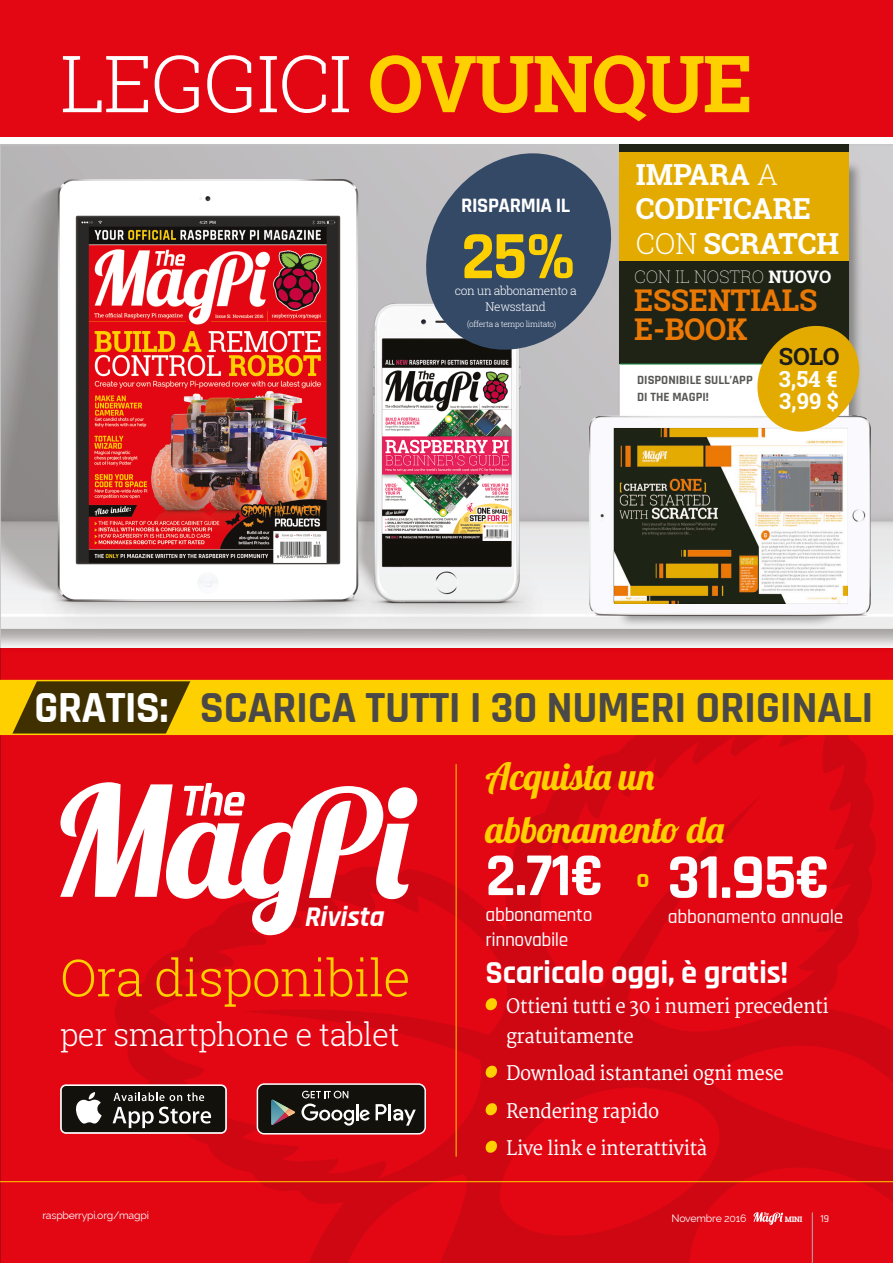
<style>
.page{position:relative;width:893px;height:1263px;background:#fff}
.page>*{position:absolute;margin:0;border:0;box-sizing:border-box;transform-origin:0 0}
.t1{font:300 78.9px "Roboto Slab";letter-spacing:-.025em;color:#fff}
.t2{font:700 68.4px "Rajdhani";color:#ffd000}
.t3{font:700 64.5px "Rajdhani";color:#fff}
.t4{font:700 61.5px "Rajdhani";color:#fff}
.t5{font:300 51.3px "Roboto Slab";letter-spacing:-.02em;color:#ffd000}
.t6{font:700 45px "Rajdhani";letter-spacing:-.01em;color:#4b4947}
.t7{font:37.5px/52.9px "Lobster 1.4";letter-spacing:-.01em;color:#ffd000}
.t8{font:700 32.4px "Rajdhani";letter-spacing:-.01em;color:#fff}
.t9{font:300 31.65px "Roboto Slab";letter-spacing:-.02em;color:#fff}
.t10{font:700 30px/28.5px "Roboto Slab";letter-spacing:-.01em;color:#ea7804}
.t11{font:700 28.95px/34.8px "Roboto Slab";color:#fff}
.t12{font:italic 700 28.8px "Rajdhani";color:#fff}
.t13{font:700 25.65px "Rajdhani";color:#ffd000}
.t14{font:700 23.7px "Roboto Slab";color:#1d1d1b}
.t15{font:700 22.2px/21.8px "Roboto Slab";color:#fff}
.t16{font:700 20.7px "Rajdhani";letter-spacing:-.02em;color:#fff}
.t17{font:19.5px/37.5px "Merriweather";letter-spacing:-.025em;color:#fff;scale:.95 1}
.t18{font:500 19.5px/25.5px "Rajdhani";letter-spacing:-.02em;color:#fff}
.t19{font:100 17.25px "Roboto Slab";color:#fff}
.t20{font:700 12.75px/16.5px "Rajdhani";color:#575756}
.t21{font:300 12px/15.9px "Roboto Slab";letter-spacing:-.03em;color:#fff;text-align:center}
.t22{font:10.5px "Raleway";letter-spacing:-.02em;color:#fff}
.t23{font:500 10.5px "Rajdhani";color:#fff}
.t24{font:300 8.1px "Roboto Slab";letter-spacing:-.03em;color:#fff}
.t25{font:700 7.65px "Roboto Slab";color:#fff}
.s1{font-weight:700;color:#ffd000}
.s2{font-weight:300}
.s3{font-weight:700}
.s4{color:#fff}
</style>
<div class="page">
<img style="left:0;top:145px;width:893px;height:503px">
<div style="left:0;top:648px;width:893px;height:615px;background:#e30613"></div>
<svg style="left:107px;top:735px;width:786px;height:528px"></svg>
<div style="left:0;top:0;width:893px;height:136px;background:#e30613"></div>
<hr style="left:0;top:1181px;width:893px;height:1px;background:#ffd000">
<svg style="left:485px;top:997px;width:13px;height:14px"></svg>
<svg style="left:485px;top:1065px;width:13px;height:14px"></svg>
<svg style="left:485px;top:1102px;width:13px;height:14px"></svg>
<svg style="left:485px;top:1140px;width:13px;height:14px"></svg>
<svg style="left:60px;top:1084px;width:167px;height:50px"></svg>
<div style="left:61px;top:1085px;width:165px;height:48px;background:#12110c;border-radius:5px"></div>
<div style="left:61px;top:1085px;width:165px;height:48px;border:1px solid #fff;border-radius:5px"></div>
<svg style="left:76px;top:1092px;width:26px;height:32px"></svg>
<svg style="left:113px;top:1092px;width:98px;height:36px"></svg>
<svg style="left:60px;top:782px;width:359px;height:153px"></svg>
<hr style="left:456px;top:764px;width:1px;height:393px;background:#ffd000">
<svg style="left:0;top:680px;width:893px;height:55px;background:#dfb500"></svg>
<svg style="left:414px;top:144px;width:209px;height:220px;background:#636f82"></svg>
<div style="left:617px;top:160px;width:246px;height:468px;background:#1d1d1b;opacity:.4"></div>
<div style="left:620px;top:145px;width:229px;height:219px;background:#1f2316"></div>
<img style="left:573px;top:374px;width:318px;height:259px">
<div style="left:613px;top:427px;width:235px;height:177px;background:#1d1d1b;opacity:.35"></div>
<div style="left:620px;top:152px;width:229px;height:109px;background:#e3ab00"></div>
<hr style="left:620px;top:364px;width:214px;height:1px;background:#2e9b56">
<svg style="left:751px;top:318px;width:115px;height:121px"></svg>
<div style="left:257px;top:1084px;width:168px;height:50px;background:#12110c;border-radius:7px"></div>
<div style="left:257px;top:1083px;width:169px;height:51px;border:2px solid #fff;border-radius:7px"></div>
<hr style="left:388px;top:1104px;width:3px;height:16px;background:#fff">
<svg style="left:376px;top:1104px;width:11px;height:16px"></svg>
<svg style="left:393px;top:1108px;width:23px;height:17px"></svg>
<svg style="left:301px;top:1091px;width:69px;height:34px"></svg>
<svg style="left:271px;top:1100px;width:24px;height:25px"></svg>
<hr style="left:812px;top:1213px;width:1px;height:50px;background:#b3b2b2">
<svg style="left:753px;top:1212px;width:30px;height:13px"></svg>
<h1 class="t1" style="left:60px;top:29px;width:694px">LEGGICI <span class="s1">OVUNQUE</span></h1>
<p class="t16" style="left:461px;top:193px;width:110px">RISPARMIA IL</p>
<h2 class="t2" style="left:461px;top:215px;width:116px">25%</h2>
<p class="t21" style="left:455px;top:283px;width:124px">con un abbonamento a<br>Newsstand</p>
<p class="t24" style="left:467px;top:318px;width:91px">(offerta a tempo limitato)</p>
<h3 class="t11" style="left:636px;top:156px;width:205px">IMPARA <span class="s2">A<br></span>CODIFICARE<br><span class="s2">CON</span> SCRATCH</h3>
<p class="t19" style="left:634px;top:265px;width:199px">CON IL NOSTRO <span class="s3">NUOVO</span></p>
<h3 class="t10" style="left:634px;top:286px;width:185px">ESSENTIALS<br>E-BOOK</h3>
<p class="t20" style="left:637px;top:372px;width:117px">DISPONIBILE SULL’APP<br>DI THE MAGPI!</p>
<p class="t14" style="left:779px;top:340px;width:62px">SOLO</p>
<p class="t15" style="left:779px;top:368px;width:61px">3,54 €<br>3,99 $</p>
<h3 class="t6" style="left:34px;top:680px;width:841px"><span class="s4">GRATIS:</span> SCARICA TUTTI I 30 NUMERI ORIGINALI</h3>
<h3 class="t12" style="left:304px;top:899px;width:87px">Rivista</h3>
<h3 class="t5" style="left:60px;top:942px;width:352px">Ora disponibile</h3>
<h3 class="t9" style="left:60px;top:1012px;width:341px">per smartphone e tablet</h3>
<h3 class="t7" style="left:486px;top:750px;width:240px">Acquista un abbonamento da</h3>
<h3 class="t4" style="left:486px;top:838px;width:120px">2.71€</h3>
<p class="t18" style="left:486px;top:902px;width:108px">abbonamento rinnovabile</p>
<h3 class="t3" style="left:668px;top:838px;width:164px">31.95€</h3>
<p class="t18" style="left:668px;top:905px;width:177px">abbonamento annuale</p>
<h3 class="t13" style="left:636px;top:863px;width:15px">o</h3>
<h3 class="t8" style="left:486px;top:953px;width:304px">Scaricalo oggi, è gratis!</h3>
<p class="t17" style="left:506px;top:992px;width:341px;line-height:30px">Ottieni tutti e 30 i numeri precedenti gratuitamente</p>
<p class="t17" style="left:506px;top:1055px;width:294px">Download istantanei ogni mese<br>Rendering rapido<br>Live link e interattività</p>
<p class="t22" style="left:43px;top:1210px;width:108px">raspberrypi.org/magpi</p>
<p class="t22" style="left:671px;top:1212px;width:76px">Novembre 2016</p>
<p class="t25" style="left:785px;top:1214px;width:19px">MINI</p>
<p class="t23" style="left:820px;top:1212px;width:10px">19</p>
</div>
